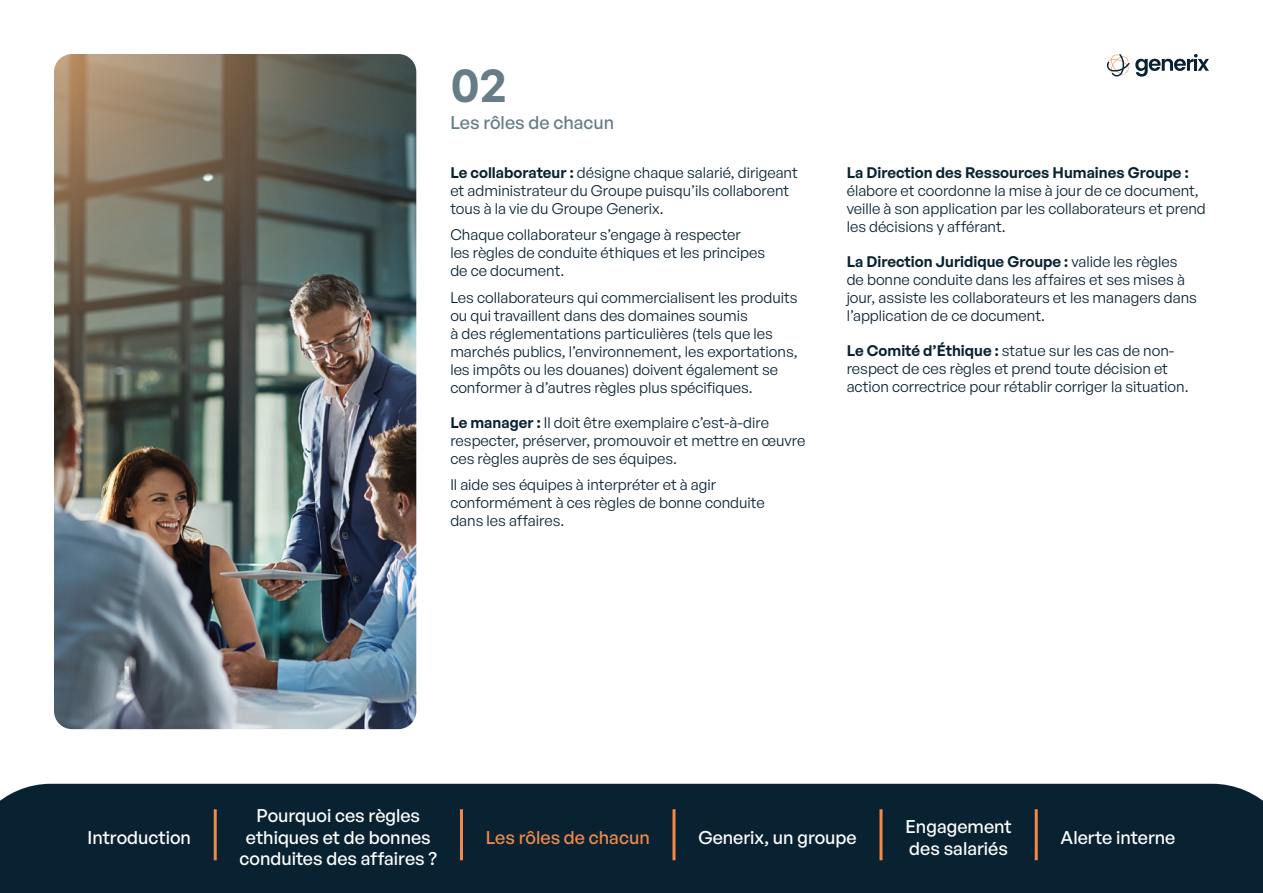
<style>
.page{position:relative;width:1263px;height:893px;background:#fff}
.page>*{position:absolute;margin:0;border:0;box-sizing:border-box;transform-origin:0 0}
.t1{font:600 48px "General Sans";color:#667c86}
.t2{font:500 18px/21.6px "General Sans";color:#fff;text-align:center}
.t3{font:500 18px "General Sans";color:#f38949}
.t4{font:500 18px "General Sans";color:#667c86}
.t5{font:15px/18px "General Sans";color:#092232}
.t6{font:600 15px "General Sans";color:#092232}
.s1{font-weight:600}
</style>
<div class="page">
<svg style="left:1106px;top:54px;width:103px;height:23px"></svg>
<img style="left:54px;top:54px;width:362px;height:675px">
<div style="left:0;top:784px;width:1263px;height:109px;background:#092232"></div>
<hr style="left:460px;top:809px;width:3px;height:51px;background:#f38949">
<hr style="left:672px;top:809px;width:3px;height:51px;background:#f38949">
<hr style="left:214px;top:809px;width:3px;height:51px;background:#f38949">
<hr style="left:879px;top:809px;width:3px;height:51px;background:#f38949">
<hr style="left:1035px;top:809px;width:3px;height:51px;background:#f38949">
<h1 class="t1" style="left:450px;top:54px;width:58px">02</h1>
<p class="t4" style="left:450px;top:111px;width:165px">Les rôles de chacun</p>
<p class="t5" style="left:450px;top:163px;width:349px"><span class="s1">Le collaborateur :</span> désigne chaque salarié, dirigeant et administrateur du Groupe puisqu’ils collaborent tous à la vie du Groupe Generix.</p>
<p class="t5" style="left:450px;top:225px;width:316px">Chaque collaborateur s’engage à respecter<br>les règles de conduite éthiques et les principes de ce document.</p>
<p class="t5" style="left:450px;top:288px;width:349px">Les collaborateurs qui commercialisent les produits ou qui travaillent dans des domaines soumis<br>à des réglementations particulières (tels que les marchés publics, l’environnement, les exportations, les impôts ou les douanes) doivent également se conformer à d’autres règles plus spécifiques.</p>
<p class="t5" style="left:450px;top:413px;width:356px"><span class="s1">Le manager :</span> Il doit être exemplaire c’est-à-dire respecter, préserver, promouvoir et mettre en œuvre ces règles auprès de ses équipes.</p>
<p class="t5" style="left:450px;top:475px;width:316px">Il aide ses équipes à interpréter et à agir conformément à ces règles de bonne conduite dans les affaires.</p>
<p class="t6" style="left:847px;top:163px;width:343px">La Direction des Ressources Humaines Groupe :</p>
<p class="t5" style="left:847px;top:181px;width:361px">élabore et coordonne la mise à jour de ce document, veille à son application par les collaborateurs et prend les décisions y afférant.</p>
<p class="t5" style="left:847px;top:252px;width:352px"><span class="s1">La Direction Juridique Groupe :</span> valide les règles de bonne conduite dans les affaires et ses mises à jour, assiste les collaborateurs et les managers dans l’application de ce document.</p>
<p class="t5" style="left:847px;top:341px;width:343px"><span class="s1">Le Comité d’Éthique :</span> statue sur les cas de non&shy;respect de ces règles et prend toute décision et action correctrice pour rétablir corriger la situation.</p>
<p class="t2" style="left:88px;top:826px;width:105px">Introduction</p>
<p class="t2" style="left:240px;top:804px;width:199px">Pourquoi ces règles ethiques et de bonnes conduites des affaires ?</p>
<p class="t3" style="left:486px;top:826px;width:165px">Les rôles de chacun</p>
<p class="t2" style="left:905px;top:815px;width:108px;text-align:left">Engagement des salariés</p>
<p class="t2" style="left:698px;top:826px;width:160px">Generix, un groupe</p>
<p class="t2" style="left:1060px;top:826px;width:116px">Alerte interne</p>
</div>
